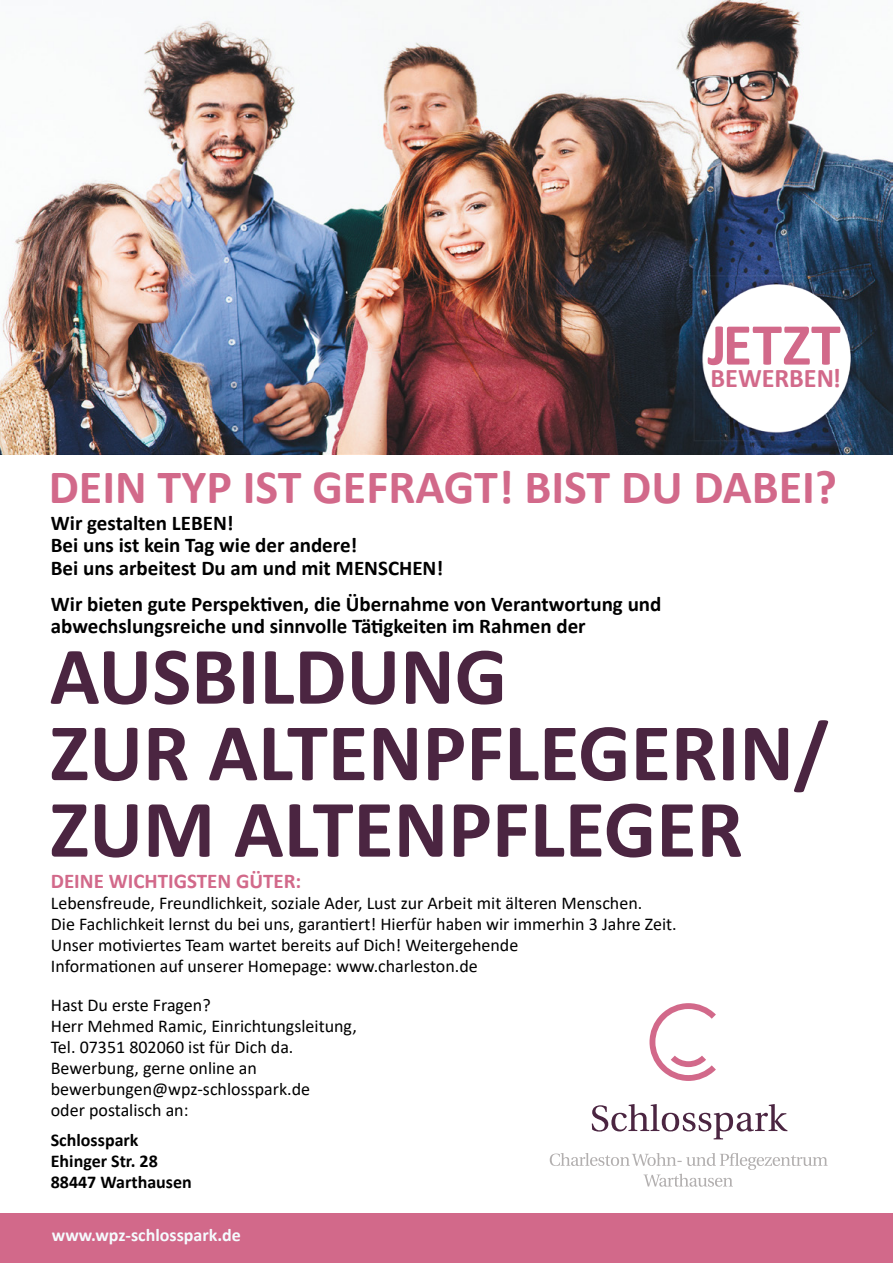
<style>
.page{position:relative;width:893px;height:1263px;background:#fff}
.page>*{position:absolute;margin:0;border:0;box-sizing:border-box;transform-origin:0 0}
.t1{font:700 82.5px/76.5px "Calibri";color:#4b2541}
.t2{font:700 60px "Calibri";letter-spacing:.005em;color:#d2698a}
.t3{font:700 48px "Calibri";color:#d2698a}
.t4{font:700 27px "Calibri";color:#d2698a}
.t5{font:700 21px/22.5px "Calibri";color:#000}
.t6{font:700 21px "Calibri";color:#d2698a}
.t7{font:18px/21px "Calibri";color:#000}
.t8{font:700 18px/21px "Calibri";color:#000}
.t9{font:700 18px "Calibri";color:#f5fbfe}
</style>
<div class="page">
<img style="left:0;top:0;width:893px;height:455px">
<div style="left:0;top:1213px;width:893px;height:50px;background:#d2698a"></div>
<div style="left:704px;top:285px;width:146px;height:146px;background:#fff;border-radius:50%"></div>
<svg style="left:649px;top:1003px;width:67px;height:78px"></svg>
<svg style="left:550px;top:1153px;width:278px;height:34px"></svg>
<svg style="left:592px;top:1104px;width:195px;height:35px"></svg>
<h2 class="t2" style="left:708px;top:302px;width:135px">JETZT</h2>
<h3 class="t4" style="left:711px;top:359px;width:132px">BEWERBEN!</h3>
<h3 class="t3" style="left:49px;top:453px;width:790px">DEIN TYP IST GEFRAGT! BIST DU DABEI?</h3>
<p class="t5" style="left:51px;top:511px;width:394px">Wir gestalten LEBEN!<br>Bei uns ist kein Tag wie der andere!<br>Bei uns arbeitest Du am und mit MENSCHEN!</p>
<p class="t5" style="left:51px;top:592px;width:612px">Wir bieten gute Perspektiven, die Übernahme von Verantwortung und abwechslungsreiche und sinnvolle Tätigkeiten im Rahmen der</p>
<h1 class="t1" style="left:50px;top:637px;width:781px">AUSBILDUNG<br>ZUR ALTENPFLEGERIN/<br>ZUM ALTENPFLEGER</h1>
<p class="t6" style="left:51px;top:866px;width:252px">DEINE WICHTIGSTEN GÜTER:</p>
<p class="t7" style="left:51px;top:892px;width:627px">Lebensfreude, Freundlichkeit, soziale Ader, Lust zur Arbeit mit älteren Menschen.<br>Die Fachlichkeit lernst du bei uns, garantiert! Hierfür haben wir immerhin 3 Jahre Zeit.<br>Unser motiviertes Team wartet bereits auf Dich! Weitergehende<br>Informationen auf unserer Homepage: www.charleston.de</p>
<p class="t7" style="left:51px;top:994px;width:308px">Hast Du erste Fragen?<br>Herr Mehmed Ramic, Einrichtungsleitung,<br>Tel. 07351 802060 ist für Dich da.<br>Bewerbung, gerne online an bewerbungen@wpz-schlosspark.de<br>oder postalisch an:</p>
<p class="t8" style="left:51px;top:1129px;width:143px">Schlosspark<br>Ehinger Str. 28<br>88447 Warthausen</p>
<p class="t9" style="left:52px;top:1222px;width:191px">www.wpz-schlosspark.de</p>
</div>
